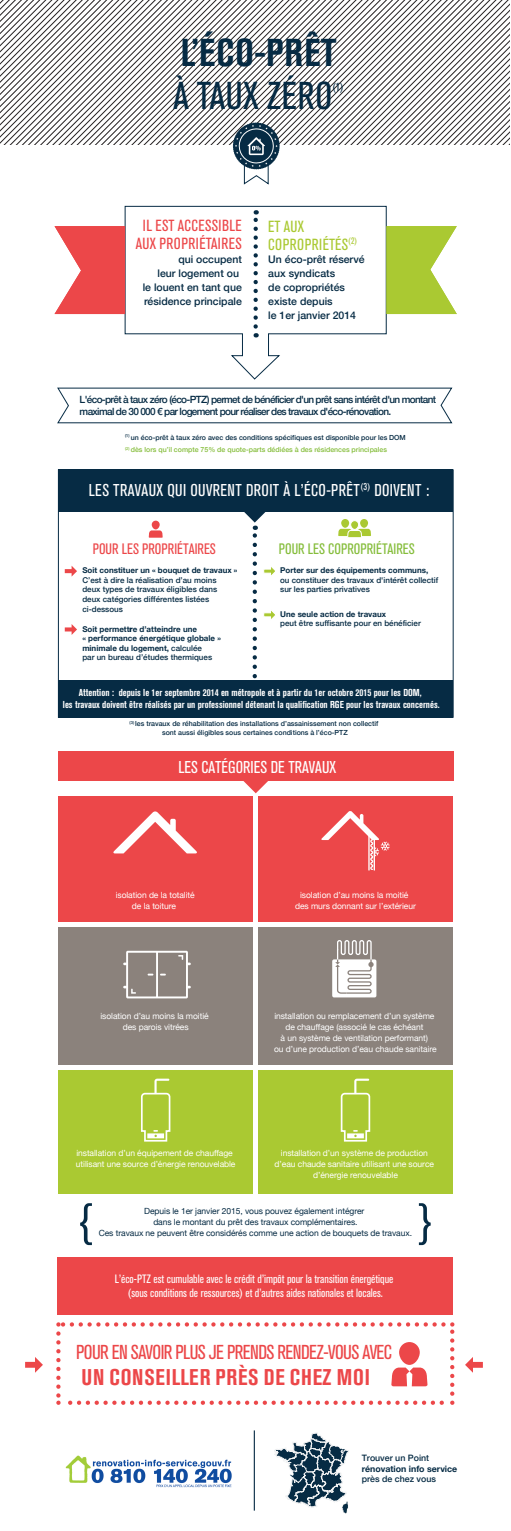
<style>
.page{position:relative;width:511px;height:1531px;background:#fff}
.page>*{position:absolute;margin:0;border:0;box-sizing:border-box;transform-origin:0 0}
.t1{font:700 condensed 38.5px "Akzidenz Grotesk BQ";letter-spacing:.035em;color:#062b44}
.t2{font:condensed 38.5px "Akzidenz Grotesk BQ";letter-spacing:.02em;color:#062b44}
.t3{font:700 condensed 22.6px "Akzidenz Grotesk BQ";letter-spacing:.035em;color:#ec4749}
.t4{font:condensed 20px "Akzidenz Grotesk BQ";letter-spacing:-.03em;color:#ec4749}
.t5{font:condensed 17px "Akzidenz Grotesk BQ";letter-spacing:.02em;color:#fff}
.t6{font:condensed 17px "Akzidenz Grotesk BQ";color:#fff}
.t7{font:condensed 16px/18px "Akzidenz Grotesk BQ";letter-spacing:.02em;color:#ec4749;text-align:center}
.t8{font:condensed 16px/18px "Akzidenz Grotesk BQ";letter-spacing:.02em;color:#aac932}
.t9{font:condensed 15px "Akzidenz Grotesk BQ";color:#85bd3b}
.t10{font:condensed 15px "Akzidenz Grotesk BQ";color:#ec4749}
.t11{font:condensed 12px/14.4px "Akzidenz Grotesk BQ";color:#fff;text-align:center}
.t12{font:condensed 11.7px "Akzidenz Grotesk BQ";color:#062b44}
.t13{font:500 10.5px/13.9px "Helvetica Neue";color:#062b44;text-align:right}
.t14{font:700 condensed 10px/12px "Akzidenz Grotesk BQ";color:#fff;text-align:center}
.t15{font:500 10px/12px "Helvetica Neue";letter-spacing:-.065em;color:#062b44}
.t16{font:500 8.8px "Helvetica Neue";color:#062b44}
.t17{font:700 8.8px "Helvetica Neue";color:#062b44}
.t18{font:8.5px/11px "Helvetica Neue";letter-spacing:-.01em;color:#fff;text-align:center}
.t19{font:8.5px/11px "Helvetica Neue";letter-spacing:-.01em;color:#062b44;text-align:center}
.t20{font:700 8px/9.6px "Helvetica Neue";color:#062b44}
.t21{font:500 8px/9.6px "Helvetica Neue";color:#062b44}
.t22{font:500 7px/8.4px "Helvetica Neue";color:#062b44;text-align:center}
.t23{font:500 7px "Helvetica Neue";color:#85bd3b}
.s1{font-weight:500}
</style>
<div class="page">
<svg style="left:0;top:1px;width:510px;height:143px"></svg>
<svg style="left:233px;top:122px;width:47px;height:63px"></svg>
<svg style="left:124px;top:205px;width:263px;height:175px"></svg>
<div style="left:58px;top:469px;width:395px;height:42px;background:#062b44"></div>
<div style="left:58px;top:680px;width:395px;height:38px;background:#062b44"></div>
<div style="left:58px;top:469px;width:396px;height:249px;border:1px solid #062b44"></div>
<svg style="left:241px;top:511px;width:36px;height:165px"></svg>
<svg style="left:65px;top:566px;width:12px;height:10px"></svg>
<svg style="left:65px;top:624px;width:12px;height:11px"></svg>
<div style="left:341px;top:519px;width:8px;height:9px;background:#aac932;border-radius:50%"></div>
<div style="left:360px;top:519px;width:8px;height:9px;background:#aac932;border-radius:50%"></div>
<svg style="left:338px;top:529px;width:33px;height:9px"></svg>
<div style="left:351px;top:520px;width:8px;height:9px;background:#aac932;border-radius:50%"></div>
<div style="left:350px;top:520px;width:9px;height:10px;border:1px solid #fff;border-radius:50%"></div>
<svg style="left:149px;top:530px;width:14px;height:8px"></svg>
<div style="left:152px;top:520px;width:8px;height:9px;background:#ec4749;border-radius:50%"></div>
<svg style="left:55px;top:226px;width:70px;height:88px"></svg>
<svg style="left:386px;top:226px;width:71px;height:88px"></svg>
<svg style="left:253px;top:210px;width:5px;height:116px"></svg>
<svg style="left:57px;top:387px;width:396px;height:37px"></svg>
<div style="left:58px;top:1257px;width:395px;height:57px;background:#ec4749"></div>
<svg style="left:25px;top:1357px;width:18px;height:15px"></svg>
<svg style="left:465px;top:1357px;width:18px;height:15px"></svg>
<svg style="left:56px;top:1333px;width:5px;height:71px"></svg>
<svg style="left:70px;top:1400px;width:383px;height:4px"></svg>
<svg style="left:450px;top:1322px;width:4px;height:71px"></svg>
<svg style="left:58px;top:1322px;width:385px;height:4px"></svg>
<svg style="left:391px;top:1367px;width:37px;height:19px"></svg>
<div style="left:399px;top:1342px;width:21px;height:23px;background:#ec4749;border-radius:10px"></div>
<svg style="left:274px;top:1433px;width:75px;height:81px"></svg>
<hr style="left:254px;top:1430px;width:1px;height:80px;background:#062b44">
<img style="left:65px;top:1455px;width:167px;height:33px">
<div style="left:58px;top:751px;width:396px;height:29px;background:#ec4749"></div>
<div style="left:58px;top:927px;width:195px;height:137px;background:#8b827c"></div>
<div style="left:258px;top:927px;width:195px;height:137px;background:#8b827c"></div>
<div style="left:58px;top:796px;width:194px;height:126px;background:#ec4749"></div>
<div style="left:258px;top:796px;width:195px;height:126px;background:#ec4749"></div>
<div style="left:58px;top:1070px;width:195px;height:123px;background:#aac932"></div>
<div style="left:258px;top:1070px;width:195px;height:123px;background:#aac932"></div>
<svg style="left:242px;top:780px;width:28px;height:13px"></svg>
<svg style="left:113px;top:811px;width:84px;height:42px"></svg>
<svg style="left:321px;top:811px;width:69px;height:59px"></svg>
<div style="left:126px;top:951px;width:62px;height:47px;border:2px solid #fff"></div>
<div style="left:156px;top:951px;width:2px;height:46px;border:1px solid #fff"></div>
<svg style="left:160px;top:973px;width:6px;height:2px"></svg>
<svg style="left:123px;top:986px;width:13px;height:7px"></svg>
<svg style="left:178px;top:955px;width:13px;height:10px"></svg>
<div style="left:332px;top:959px;width:44px;height:38px;background:#fff;border-radius:2px"></div>
<svg style="left:335px;top:940px;width:39px;height:54px"></svg>
<svg style="left:141px;top:1078px;width:30px;height:64px"></svg>
<svg style="left:340px;top:1078px;width:31px;height:64px"></svg>
<svg style="left:80px;top:1203px;width:12px;height:42px"></svg>
<svg style="left:419px;top:1203px;width:12px;height:42px"></svg>
<h1 class="t1" style="left:181px;top:31px;width:157px">L’ÉCO-PRÊT</h1>
<h1 class="t2" style="left:174px;top:74px;width:160px">À TAUX ZÉRO</h1>
<h3 class="t12" style="left:332px;top:80px;width:13px">(1)</h3>
<h3 class="t7" style="left:136px;top:217px;width:108px">IL EST ACCESSIBLE<br>AUX PROPRIÉTAIRES</h3>
<p class="t13" style="left:143px;top:252px;width:101px">qui occupent<br>leur logement ou<br>le louent en tant que résidence principale</p>
<h3 class="t8" style="left:268px;top:217px;width:90px">ET AUX<br>COPROPRIÉTÉS<sup>(2)</sup></h3>
<p class="t13" style="left:268px;top:252px;width:98px;text-align:left">Un éco-prêt réservé aux syndicats<br>de copropriétés existe depuis<br>le 1er janvier 2014</p>
<p class="t15" style="left:80px;top:393px;width:358px">L'éco-prêt à taux zéro (éco-PTZ) permet de bénéficier d'un prêt sans intérêt d'un montant maximal de 30 000 € par logement pour réaliser des travaux d'éco-rénovation.</p>
<p class="t22" style="left:125px;top:433px;width:282px"><sup>(1)</sup> un éco-prêt à taux zéro avec des conditions spécifiques est disponible pour les DOM</p>
<p class="t23" style="left:125px;top:444px;width:263px"><sup>(2)</sup> dès lors qu’il compte 75% de quote-parts dédiées à des résidences principales</p>
<h3 class="t5" style="left:89px;top:481px;width:342px">LES TRAVAUX QUI OUVRENT DROIT À L’ÉCO-PRÊT<sup>(3)</sup> DOIVENT :</h3>
<h3 class="t10" style="left:93px;top:540px;width:125px">POUR LES PROPRIÉTAIRES</h3>
<h3 class="t9" style="left:279px;top:540px;width:137px">POUR LES COPROPRIÉTAIRES</h3>
<p class="t20" style="left:82px;top:565px;width:157px">Soit constituer un « bouquet de travaux »</p>
<p class="t21" style="left:82px;top:575px;width:136px">C’est à dire la réalisation d’au moins deux types de travaux éligibles dans deux catégories différentes listées ci-dessous</p>
<p class="t20" style="left:82px;top:624px;width:140px">Soit permett e d’atteindre une<br>« performance énergétique globale » minimale du logement, <span class="s1">calculée<br>par un bureau d’études thermiques</span></p>
<p class="t20" style="left:130px;top:624px;width:5px">r</p>
<p class="t20" style="left:280px;top:565px;width:150px">Porter sur des équipements communs,</p>
<p class="t21" style="left:280px;top:575px;width:160px">ou constituer des travaux d'intérêt collectif sur les parties privatives</p>
<p class="t20" style="left:280px;top:609px;width:107px">Une seule action de travaux</p>
<p class="t21" style="left:280px;top:618px;width:142px">peut être suffisante pour en bénéficier</p>
<p class="t14" style="left:63px;top:686px;width:378px">Attention : depuis le 1er septembre 2014 en métropole et à partir du 1er octobre 2015 pour les DOM,<br>les travaux doivent être réalisés par un professionnel détenant la qualification RGE pour les travaux concernés.</p>
<p class="t22" style="left:130px;top:719px;width:250px"><sup>(3)</sup> les travaux de réhabilitation des installations d’assainissement non collectif sont aussi éligibles sous certaines conditions à l’éco-PTZ</p>
<h3 class="t6" style="left:178px;top:757px;width:159px">LES CATÉGORIES DE TRAVAUX</h3>
<p class="t18" style="left:116px;top:889px;width:81px">isolation de la totalité de la toiture</p>
<p class="t18" style="left:295px;top:889px;width:122px">isolation d’au moins la moitié des murs donnant sur l’extérieur</p>
<p class="t18" style="left:100px;top:1010px;width:110px">isolation d’au moins la moitié des parois vitrées</p>
<p class="t18" style="left:274px;top:1010px;width:164px">installation ou remplacement d’un système de chauffage (associé le cas échéant<br>à un système de ventilation performant)<br>ou d’une production d’eau chaude sanitaire</p>
<p class="t18" style="left:76px;top:1147px;width:161px;text-align:left">installation d’un équipement de chauffage utilisant une source d’énergie renouvelable</p>
<p class="t18" style="left:275px;top:1147px;width:161px">installation d’un système de production d’eau chaude sanitaire utilisant une source d’énergie renouvelable</p>
<p class="t19" style="left:99px;top:1205px;width:315px">Depuis le 1er janvier 2015, vous pouvez également intégrer<br>dans le montant du prêt des travaux complémentaires.<br>Ces travaux ne peuvent être considérés comme une action de bouquets de travaux.</p>
<h3 class="t11" style="left:115px;top:1271px;width:280px">L’éco-PTZ est cumulable avec le crédit d’impôt pour la transition énergétique (sous conditions de ressources) et d’autres aides nationales et locales.</h3>
<h3 class="t4" style="left:76px;top:1340px;width:318px">POUR EN SAVOIR PLUS JE PRENDS RENDEZ-VOUS AVEC</h3>
<h2 class="t3" style="left:81px;top:1364px;width:290px">UN CONSEILLER PRÈS DE CHEZ MOI</h2>
<p class="t16" style="left:362px;top:1450px;width:69px">Trouver un Point</p>
<p class="t17" style="left:362px;top:1463px;width:97px">rénovation info service</p>
<p class="t16" style="left:362px;top:1472px;width:76px">près de chez vous</p>
</div>
